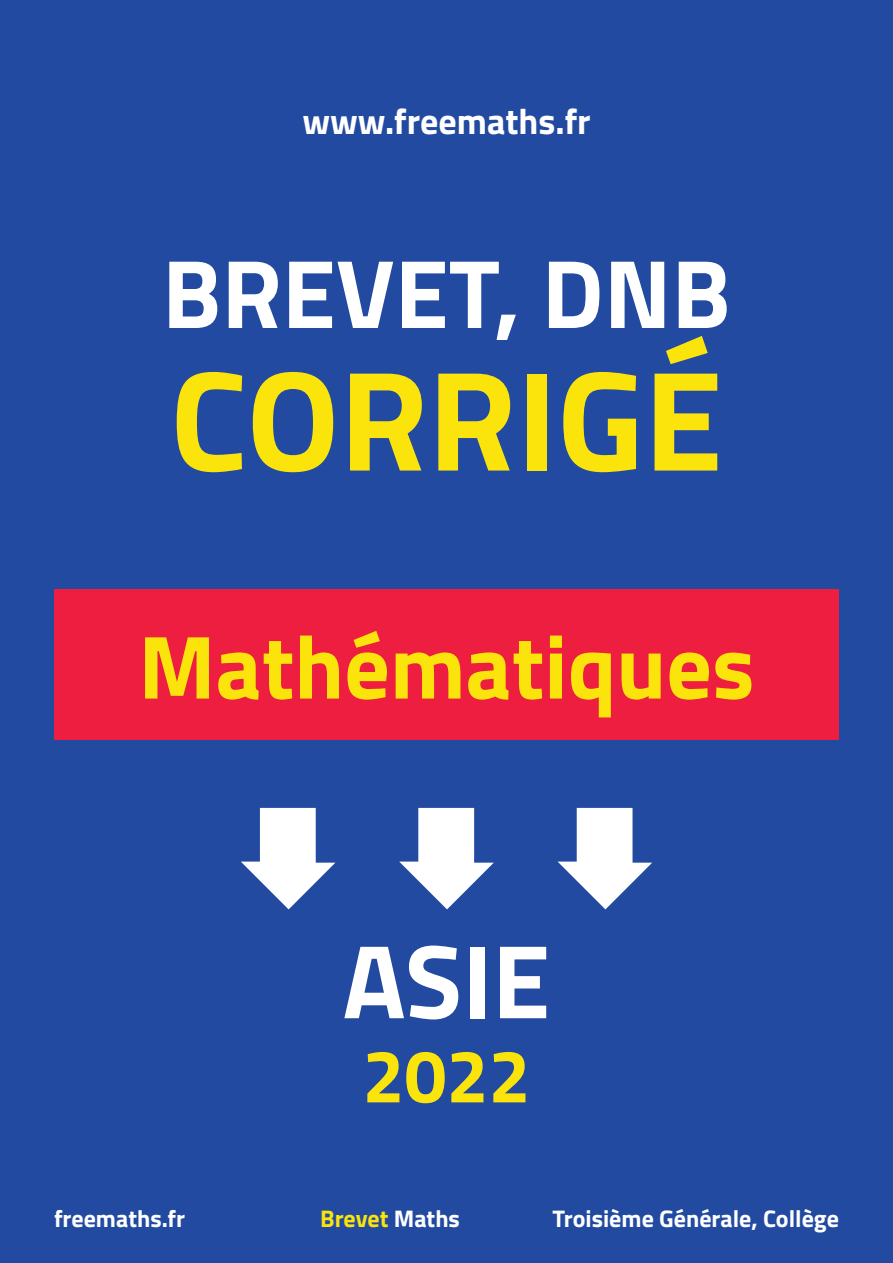
<style>
.page{position:relative;width:893px;height:1263px;background:#214aa0}
.page>*{position:absolute;margin:0;border:0;box-sizing:border-box;transform-origin:0 0}
.t1{font:700 142.5px "Titillium";color:#fbe30c}
.t2{font:700 105px "Titillium";color:#fff}
.t3{font:700 97.5px "Titillium";color:#fff}
.t4{font:700 90px "Titillium";color:#fbe30c}
.t5{font:700 75px "Titillium";color:#fbe30c}
.t6{font:700 36px "Titillium";color:#fff}
.t7{font:700 24px "Titillium";color:#fff}
.t8{font:700 24px "Titillium";color:#fbe30c}
.s1{color:#fff}
</style>
<div class="page">
<svg style="left:241px;top:808px;width:94px;height:101px"></svg>
<svg style="left:399px;top:808px;width:95px;height:101px"></svg>
<svg style="left:558px;top:808px;width:94px;height:101px"></svg>
<div style="left:54px;top:589px;width:785px;height:151px;background:#ed1e40"></div>
<h3 class="t6" style="left:302px;top:94px;width:290px">www.freemaths.fr</h3>
<h3 class="t3" style="left:162px;top:219px;width:570px">BREVET, DNB</h3>
<h1 class="t1" style="left:170px;top:312px;width:554px">CORRIGÉ</h1>
<h3 class="t4" style="left:138px;top:598px;width:618px">Mathématiques</h3>
<p class="t2" style="left:343px;top:901px;width:209px">ASIE</p>
<h3 class="t5" style="left:362px;top:1019px;width:169px">2022</h3>
<p class="t7" style="left:54px;top:1200px;width:133px">freemaths.fr</p>
<p class="t8" style="left:320px;top:1200px;width:141px">Brevet <span class="s1">Maths</span></p>
<p class="t7" style="left:552px;top:1200px;width:288px">Troisième Générale, Collège</p>
</div>
